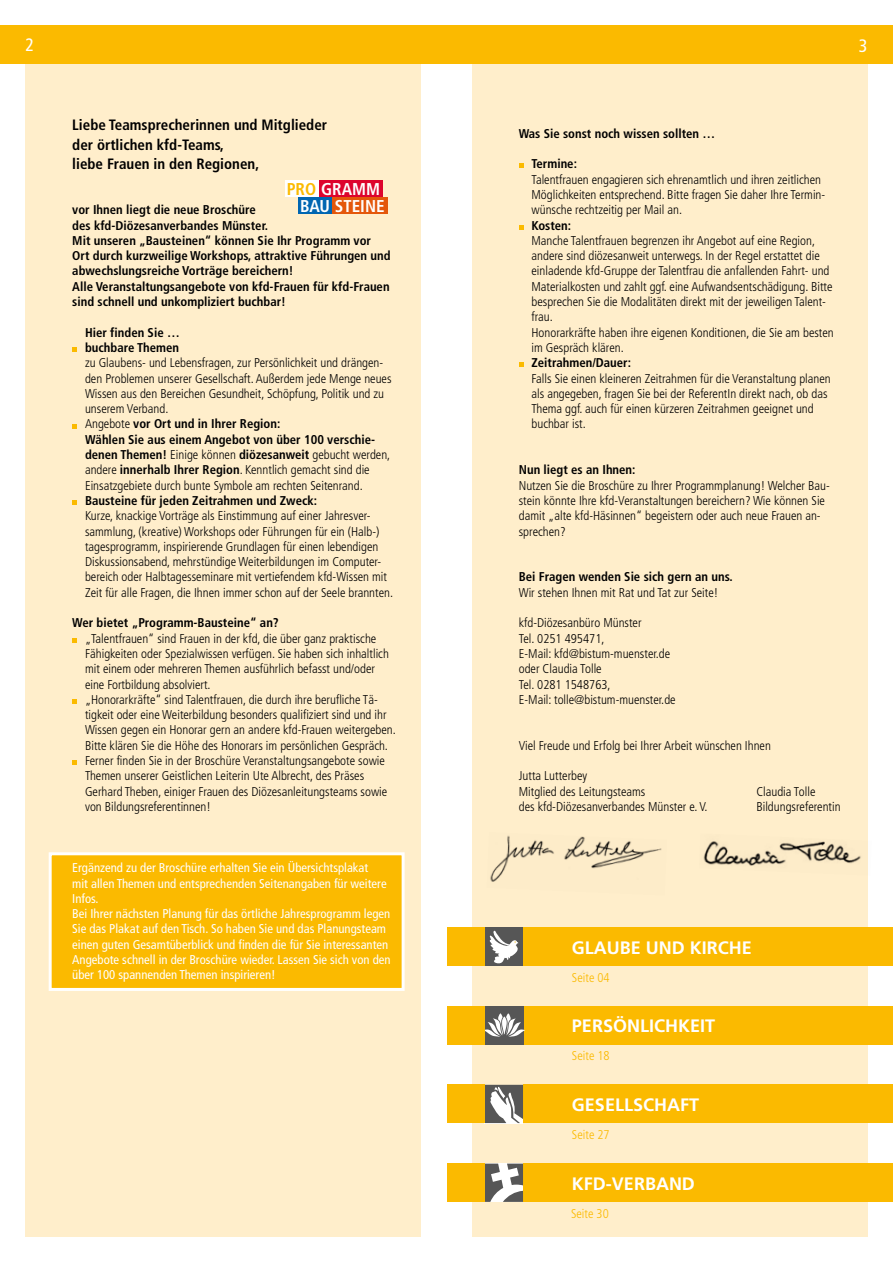
<style>
.page{position:relative;width:893px;height:1263px;background:#fff}
.page>*{position:absolute;margin:0;border:0;box-sizing:border-box;transform-origin:0 0}
.t1{font:700 18px "Frutiger";color:#fff}
.t2{font:condensed 18px "Frutiger";color:#fff}
.t3{font:700 condensed 17.1px/17px "Frutiger";color:#fff;text-align:right}
.t4{font:700 condensed 15px/19.5px "Frutiger";color:#000}
.t5{font:300 condensed 12.75px/15.3px "Frutiger";color:#000}
.t6{font:700 condensed 12.75px/15.3px "Frutiger";color:#000}
.t7{font:condensed 12.75px/15.3px "Frutiger";color:#fff}
.t8{font:300 condensed 12.75px "Frutiger";color:#fbba00}
.s1{font-weight:700}
.s2{color:#fbba00}
</style>
<div class="page">
<div style="left:26px;top:26px;width:395px;height:1211px;background:#ffeecb"></div>
<div style="left:472px;top:26px;width:395px;height:1211px;background:#ffeecb"></div>
<div style="left:0;top:26px;width:893px;height:38px;background:#fbba00"></div>
<img style="left:490px;top:835px;width:172px;height:47px">
<img style="left:703px;top:833px;width:165px;height:42px">
<svg style="left:519px;top:164px;width:4px;height:4px"></svg>
<svg style="left:519px;top:225px;width:4px;height:5px"></svg>
<svg style="left:519px;top:363px;width:4px;height:4px"></svg>
<div style="left:523px;top:928px;width:370px;height:38px;background:#fbba00"></div>
<div style="left:485px;top:928px;width:38px;height:38px;background:#565656"></div>
<svg style="left:489px;top:930px;width:30px;height:34px"></svg>
<div style="left:446px;top:928px;width:39px;height:38px;background:#fbba00"></div>
<div style="left:523px;top:1006px;width:370px;height:38px;background:#fbba00"></div>
<div style="left:485px;top:1006px;width:38px;height:38px;background:#565656"></div>
<svg style="left:485px;top:1013px;width:40px;height:24px"></svg>
<div style="left:446px;top:1006px;width:39px;height:38px;background:#fbba00"></div>
<div style="left:523px;top:1085px;width:370px;height:38px;background:#fbba00"></div>
<svg style="left:485px;top:1085px;width:38px;height:38px"></svg>
<div style="left:446px;top:1085px;width:39px;height:38px;background:#fbba00"></div>
<div style="left:523px;top:1164px;width:370px;height:38px;background:#fbba00"></div>
<svg style="left:485px;top:1163px;width:38px;height:39px"></svg>
<div style="left:446px;top:1164px;width:39px;height:38px;background:#fbba00"></div>
<div style="left:49px;top:852px;width:356px;height:139px;background:#fbba00;border:3px solid #fff"></div>
<svg style="left:72px;top:347px;width:5px;height:5px"></svg>
<svg style="left:72px;top:424px;width:5px;height:4px"></svg>
<svg style="left:72px;top:500px;width:5px;height:5px"></svg>
<svg style="left:72px;top:638px;width:5px;height:5px"></svg>
<svg style="left:72px;top:699px;width:5px;height:5px"></svg>
<svg style="left:72px;top:760px;width:5px;height:5px"></svg>
<div style="left:319px;top:180px;width:64px;height:17px;background:#dd042d"></div>
<div style="left:285px;top:180px;width:33px;height:17px;background:#fff"></div>
<div style="left:298px;top:197px;width:35px;height:17px;background:#0066b2"></div>
<div style="left:333px;top:197px;width:55px;height:17px;background:#e4570b"></div>
<h1 class="t2" style="left:26px;top:34px;width:10px">2</h1>
<p class="t4" style="left:72px;top:115px;width:256px">Liebe Teamsprecherinnen und Mitglieder der örtlichen kfd-Teams,<br>liebe Frauen in den Regionen,</p>
<p class="t6" style="left:72px;top:202px;width:320px">vor Ihnen liegt die neue Broschüre<br>des kfd-Diözesanverbandes Münster.<br>Mit unseren „Bausteinen“ können Sie Ihr Programm vor Ort durch kurzweilige Workshops, attraktive Führungen und abwechslungsreiche Vorträge bereichern!<br>Alle Veranstaltungsangebote von kfd-Frauen für kfd-Frauen sind schnell und unkompliziert buchbar!</p>
<p class="t6" style="left:85px;top:325px;width:96px">Hier finden Sie … buchbare Themen</p>
<p class="t5" style="left:85px;top:355px;width:308px">zu Glaubens- und Lebensfragen, zur Persönlichkeit und drängen&shy;den Problemen unserer Gesellschaft. Außerdem jede Menge neues Wissen aus den Bereichen Gesundheit, Schöpfung, Politik und zu unserem Verband.<br>Angebote <span class="s1">vor Ort und in Ihrer Region:<br>Wählen Sie aus einem Angebot von über 100 verschie&shy;denen Themen!</span> Einige können <span class="s1">diözesanweit</span> gebucht werden, andere <span class="s1">innerhalb Ihrer Region</span>. Kenntlich gemacht sind die Einsatzgebiete durch bunte Symbole am rechten Seitenrand.</p>
<p class="t6" style="left:85px;top:493px;width:234px">Bausteine für jeden Zeitrahmen und Zweck:</p>
<p class="t5" style="left:85px;top:508px;width:310px">Kurze, knackige Vorträge als Einstimmung auf einer Jahresver&shy;sammlung, (kreative) Workshops oder Führungen für ein (Halb-) tagesprogramm, inspirierende Grundlagen für einen lebendigen Diskussionsabend, mehrstündige Weiterbildungen im Computer&shy;bereich oder Halbtagesseminare mit vertiefendem kfd-Wissen mit Zeit für alle Fragen, die Ihnen immer schon auf der Seele brannten.</p>
<p class="t6" style="left:72px;top:615px;width:208px">Wer bietet „Programm-Bausteine“ an?</p>
<p class="t5" style="left:85px;top:631px;width:312px">„Talentfrauen“ sind Frauen in der kfd, die über ganz praktische Fähigkeiten oder Spezialwissen verfügen. Sie haben sich inhaltlich mit einem oder mehreren Themen ausführlich befasst und/oder eine Fortbildung absolviert.<br>„Honorarkräfte“ sind Talentfrauen, die durch ihre berufliche Tä&shy;tigkeit oder eine Weiterbildung besonders qualifiziert sind und ihr Wissen gegen ein Honorar gern an andere kfd-Frauen weitergeben.<br>Bitte klären Sie die Höhe des Honorars im persönlichen Gespräch.<br>Ferner finden Sie in der Broschüre Veranstaltungsangebote sowie Themen unserer Geistlichen Leiterin Ute Albrecht, des Präses Gerhard Theben, einiger Frauen des Diözesanleitungsteams sowie von Bildungsreferentinnen!</p>
<h2 class="t3" style="left:287px;top:181px;width:99px"><span class="s2">PRO</span> GRAMM<br>BAU STEINE</h2>
<p class="t7" style="left:72px;top:860px;width:320px">Ergänzend zu der Broschüre erhalten Sie ein Übersichtsplakat<br>mit allen Themen und entsprechenden Seitenangaben für weitere Infos.<br>Bei Ihrer nächsten Planung für das örtliche Jahresprogramm legen Sie das Plakat auf den Tisch. So haben Sie und das Planungsteam einen guten Gesamtüberblick und finden die für Sie interessanten Angebote schnell in der Broschüre wieder. Lassen Sie sich von den über 100 spannenden Themen inspirieren!</p>
<h1 class="t2" style="left:859px;top:35px;width:10px">3</h1>
<p class="t6" style="left:519px;top:126px;width:198px">Was Sie sonst noch wissen sollten …</p>
<p class="t6" style="left:532px;top:156px;width:47px">Termine:</p>
<p class="t5" style="left:532px;top:172px;width:295px">Talentfrauen engagieren sich ehrenamtlich und ihren zeitlichen<br>Möglichkeiten entsprechend. Bitte fragen Sie daher Ihre Termin&shy;wünsche rechtzeitig per Mail an.</p>
<p class="t6" style="left:531px;top:217px;width:41px">Kosten:</p>
<p class="t5" style="left:531px;top:233px;width:304px">Manche Talentfrauen begrenzen ihr Angebot auf eine Region, andere sind diözesanweit unterwegs. In der Regel erstattet die einladende kfd-Gruppe der Talentfrau die anfallenden Fahrt- und Materialkosten und zahlt ggf. eine Aufwandsentschädigung. Bitte besprechen Sie die Modalitäten direkt mit der jeweiligen Talent&shy;frau.<br>Honorarkräfte haben ihre eigenen Konditionen, die Sie am besten im Gespräch klären.</p>
<p class="t6" style="left:532px;top:355px;width:101px">Zeitrahmen/Dauer:</p>
<p class="t5" style="left:532px;top:371px;width:301px">Falls Sie einen kleineren Zeitrahmen für die Veranstaltung planen als angegeben, fragen Sie bei der ReferentIn direkt nach, ob das Thema ggf. auch für einen kürzeren Zeitrahmen geeignet und buchbar ist.</p>
<p class="t6" style="left:519px;top:462px;width:118px">Nun liegt es an Ihnen:</p>
<p class="t5" style="left:519px;top:478px;width:312px">Nutzen Sie die Broschüre zu Ihrer Programmplanung! Welcher Bau&shy;stein könnte Ihre kfd-Veranstaltungen bereichern? Wie können Sie damit „alte kfd-Häsinnen“ begeistern oder auch neue Frauen an&shy;sprechen?</p>
<p class="t6" style="left:519px;top:569px;width:215px">Bei Fragen wenden Sie sich gern an uns.</p>
<p class="t5" style="left:519px;top:585px;width:201px">Wir stehen Ihnen mit Rat und Tat zur Seite!</p>
<p class="t5" style="left:519px;top:615px;width:158px">kfd-Diözesanbüro Münster<br>Tel. 0251 495471,<br>E-Mail: kfd@bistum-muenster.de oder Claudia Tolle<br>Tel. 0281 1548763,<br>E-Mail: tolle@bistum-muenster.de</p>
<p class="t5" style="left:519px;top:738px;width:254px">Viel Freude und Erfolg bei Ihrer Arbeit wünschen Ihnen</p>
<p class="t5" style="left:519px;top:768px;width:190px">Jutta Lutterbey<br>Mitglied des Leitungsteams<br>des kfd-Diözesanverbandes Münster e. V.</p>
<p class="t5" style="left:756px;top:784px;width:86px">Claudia Tolle<br>Bildungsreferentin</p>
<h1 class="t1" style="left:572px;top:937px;width:181px">GLAUBE UND KIRCHE</h1>
<p class="t8" style="left:572px;top:970px;width:39px">Seite 04</p>
<h1 class="t1" style="left:572px;top:1015px;width:145px">PERSÖNLICHKEIT</h1>
<p class="t8" style="left:572px;top:1049px;width:39px">Seite 18</p>
<h1 class="t1" style="left:572px;top:1094px;width:129px">GESELLSCHAFT</h1>
<p class="t8" style="left:572px;top:1127px;width:39px">Seite 27</p>
<h1 class="t1" style="left:572px;top:1173px;width:124px">KFD-VERBAND</h1>
<p class="t8" style="left:571px;top:1206px;width:39px">Seite 30</p>
</div>
